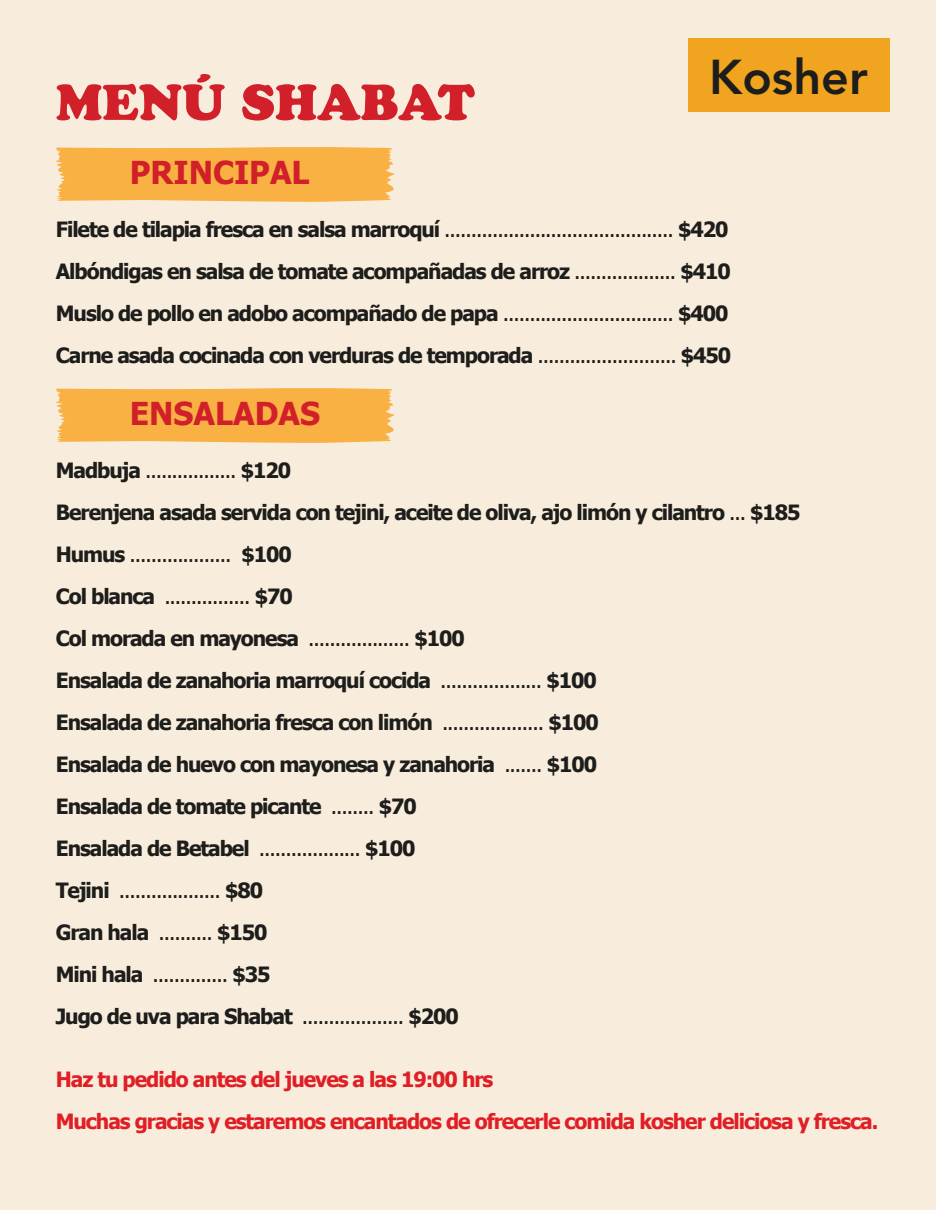
<style>
.page{position:relative;width:936px;height:1210px;background:#fff}
.page>*{position:absolute;margin:0;border:0;box-sizing:border-box;transform-origin:0 0}
.t1{font:49.95px "Cooper Black Std";color:#d2202a}
.t2{font:800 48.45px "Avenir";color:#1d1d1b}
.t3{font:700 31.5px "Tahoma";color:#d2202a}
.t4{font:700 21px/42px "Tahoma";letter-spacing:-.05em;color:#1d1d1b}
.t5{font:700 21px/42px "Tahoma";letter-spacing:-.05em;color:#e01e26}
.s1{font-weight:400}
</style>
<div class="page">
<div style="left:0;top:0;width:935px;height:1209px;background:#f8eddc"></div>
<svg style="left:56px;top:147px;width:338px;height:55px;background:#f8b44b"></svg>
<svg style="left:56px;top:388px;width:338px;height:55px;background:#f8b44b"></svg>
<div style="left:688px;top:39px;width:201px;height:73px;background:#f0a41f"></div>
<h1 class="t1" style="left:56px;top:72px;width:420px">MENÚ SHABAT</h1>
<h3 class="t3" style="left:130px;top:150px;width:181px">PRINCIPAL</h3>
<h2 class="t2" style="left:709px;top:41px;width:160px">Kosher</h2>
<p class="t4" style="left:56px;top:209px;width:677px">Filete de tilapia fresca en salsa marroquí <span class="s1">...........................................</span> $420<br>Albóndigas en salsa de tomate acompañadas de arroz <span class="s1">...................</span> $410<br>Muslo de pollo en adobo acompañado de papa <span class="s1">................................</span> $400<br>Carne asada cocinada con verduras de temporada <span class="s1">..........................</span> $450</p>
<h3 class="t3" style="left:130px;top:391px;width:192px">ENSALADAS</h3>
<p class="t4" style="left:56px;top:450px;width:746px">Madbuja <span class="s1">.................</span> $120<br>Berenjena asada servida con tejini, aceite de oliva, ajo limón y cilantro <span class="s1">...</span> $185<br>Humus <span class="s1">...................</span> $100<br>Col blanca <span class="s1">................</span> $70<br>Col morada en mayonesa <span class="s1">...................</span> $100<br>Ensalada de zanahoria marroquí cocida <span class="s1">...................</span> $100<br>Ensalada de zanahoria fresca con limón <span class="s1">...................</span> $100<br>Ensalada de huevo con mayonesa y zanahoria <span class="s1">.......</span> $100<br>Ensalada de tomate picante <span class="s1">........</span> $70<br>Ensalada de Betabel <span class="s1">...................</span> $100<br>Tejini <span class="s1">...................</span> $80<br>Gran hala <span class="s1">..........</span> $150<br>Mini hala <span class="s1">..............</span> $35<br>Jugo de uva para Shabat <span class="s1">...................</span> $200</p>
<p class="t5" style="left:56px;top:1059px;width:823px">Haz tu pedido antes del jueves a las 19:00 hrs<br>Muchas gracias y estaremos encantados de ofrecerle comida kosher deliciosa y fresca.</p>
</div>
